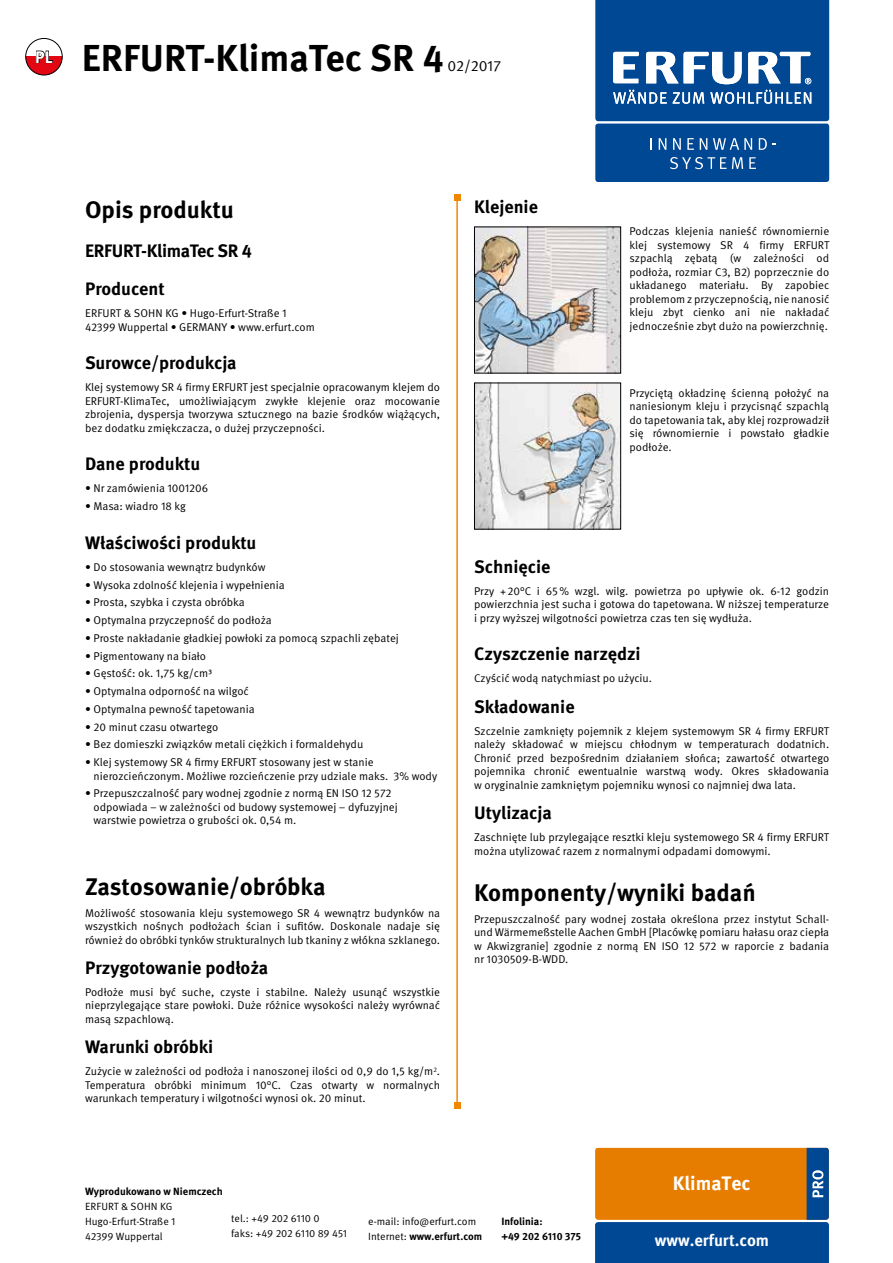
<style>
.page{position:relative;width:893px;height:1263px;background:#fff}
.page>*{position:absolute;margin:0;border:0;box-sizing:border-box;transform-origin:0 0}
.t1{font:700 37.5px "Meta Pro";color:#000}
.t2{font:700 24px "Meta Pro";color:#000}
.t3{font:700 19.5px "Meta Pro";color:#fff}
.t4{font:700 18px/38.5px "Meta Pro";letter-spacing:-.005em;color:#000}
.t5{font:700 16.5px "Meta Pro";color:#fff}
.t6{font:15px "Meta Pro";letter-spacing:-.01em;color:#000}
.t7{font:11.25px/13.5px "Meta Pro";color:#000;text-align:justify}
.t8{font:10.5px/15px "Meta Pro";color:#000}
.t9{font:700 10.5px/15px "Meta Pro";color:#000}
.s1{font-weight:700}
</style>
<div class="page">
<hr style="left:456px;top:197px;width:2px;height:908px;background:#f18700">
<svg style="left:454px;top:194px;width:6px;height:6px"></svg>
<svg style="left:454px;top:1102px;width:6px;height:6px"></svg>
<svg style="left:26px;top:57px;width:36px;height:18px"></svg>
<div style="left:26px;top:38px;width:36px;height:37px;border:1px solid #000;border-radius:50%"></div>
<svg style="left:36px;top:50px;width:17px;height:13px"></svg>
<svg style="left:595px;top:1147px;width:234px;height:116px;background:#8c6c43"></svg>
<svg style="left:595px;top:0;width:234px;height:121px;background:#2864a4"></svg>
<div style="left:595px;top:124px;width:234px;height:58px;background:#004894;border-radius:3px"></div>
<svg style="left:651px;top:138px;width:1px;height:12px"></svg>
<svg style="left:659px;top:138px;width:7px;height:12px"></svg>
<svg style="left:673px;top:138px;width:8px;height:12px"></svg>
<svg style="left:687px;top:138px;width:7px;height:12px"></svg>
<svg style="left:700px;top:138px;width:7px;height:12px"></svg>
<svg style="left:713px;top:138px;width:39px;height:12px"></svg>
<svg style="left:759px;top:138px;width:17px;height:12px"></svg>
<svg style="left:670px;top:157px;width:73px;height:12px"></svg>
<svg style="left:749px;top:157px;width:7px;height:12px"></svg>
<img style="left:476px;top:229px;width:143px;height:142px">
<div style="left:474px;top:227px;width:147px;height:146px;border:1px solid #000"></div>
<img style="left:476px;top:385px;width:143px;height:142px">
<div style="left:474px;top:383px;width:147px;height:146px;border:1px solid #000"></div>
<h3 class="t5" style="left:35px;top:44px;width:19px">PL</h3>
<h1 class="t1" style="left:82px;top:28px;width:364px">ERFURT-KlimaTec SR 4</h1>
<h3 class="t6" style="left:448px;top:54px;width:55px">02/2017</h3>
<h2 class="t2" style="left:85px;top:191px;width:150px">Opis produktu</h2>
<h3 class="t4" style="left:85px;top:230px;width:169px">ERFURT-KlimaTec SR 4<br>Producent</h3>
<p class="t7" style="left:85px;top:306px;width:231px">ERFURT &amp; SOHN KG • Hugo-Erfurt-Straße 1<br>42399 Wuppertal • GERMANY • www.erfurt.com</p>
<h3 class="t4" style="left:85px;top:343px;width:153px">Surowce/produkcja</h3>
<p class="t7" style="left:85px;top:380px;width:357px">Klej systemowy SR 4 firmy ERFURT jest specjalnie opracowanym klejem do ERFURT-KlimaTec, umożliwiającym zwykłe klejenie oraz mocowanie zbrojenia, dyspersja tworzywa sztucznego na bazie środków wiążących, bez dodatku zmiękczacza, o dużej przyczepności.</p>
<h3 class="t4" style="left:85px;top:444px;width:117px">Dane produktu</h3>
<p class="t7" style="left:85px;top:481px;width:125px">• Nr zamówienia 1001206</p>
<p class="t7" style="left:85px;top:499px;width:102px">• Masa: wiadro 18 kg</p>
<h3 class="t4" style="left:85px;top:522px;width:173px">Właściwości produktu</h3>
<p class="t7" style="left:85px;top:559px;width:182px">• Do stosowania wewnątrz budynków</p>
<p class="t7" style="left:85px;top:577px;width:201px">• Wysoka zdolność klejenia i wypełnienia</p>
<p class="t7" style="left:85px;top:595px;width:161px">• Prosta, szybka i czysta obróbka</p>
<p class="t7" style="left:85px;top:613px;width:188px">• Optymalna przyczepność do podłoża</p>
<p class="t7" style="left:85px;top:630px;width:315px">• Proste nakładanie gładkiej powłoki za pomocą szpachli zębatej</p>
<p class="t7" style="left:85px;top:648px;width:123px">• Pigmentowany na biało</p>
<p class="t7" style="left:85px;top:666px;width:129px">• Gęstość: ok. 1,75 kg/cm³</p>
<p class="t7" style="left:85px;top:684px;width:165px">• Optymalna odporność na wilgoć</p>
<p class="t7" style="left:85px;top:701px;width:171px">• Optymalna pewność tapetowania</p>
<p class="t7" style="left:85px;top:719px;width:135px">• 20 minut czasu otwartego</p>
<p class="t7" style="left:85px;top:737px;width:280px">• Bez domieszki związków metali ciężkich i formaldehydu</p>
<p class="t7" style="left:94px;top:755px;width:345px;text-indent:-9px">• Klej systemowy SR 4 firmy ERFURT stosowany jest w stanie nierozcieńczonym. Możliwe rozcieńczenie przy udziale maks. 3% wody</p>
<p class="t7" style="left:94px;top:786px;width:306px;text-align:left;text-indent:-9px">• Przepuszczalność pary wodnej zgodnie z normą EN ISO 12 572 odpowiada – w zależności od budowy systemowej – dyfuzyjnej warstwie powietrza o grubości ok. 0,54 m.</p>
<h2 class="t2" style="left:85px;top:868px;width:242px">Zastosowanie/obróbka</h2>
<p class="t7" style="left:85px;top:905px;width:357px">Możliwość stosowania kleju systemowego SR 4 wewnątrz budynków na wszystkich nośnych podłożach ścian i sufitów. Doskonale nadaje się również do obróbki tynków strukturalnych lub tkaniny z włókna szklanego.</p>
<h3 class="t4" style="left:85px;top:947px;width:185px">Przygotowanie podłoża</h3>
<p class="t7" style="left:85px;top:984px;width:357px">Podłoże musi być suche, czyste i stabilne. Należy usunąć wszystkie nieprzylegające stare powłoki. Duże różnice wysokości należy wyrównać masą szpachlową.</p>
<h3 class="t4" style="left:85px;top:1027px;width:130px">Warunki obróbki</h3>
<p class="t7" style="left:85px;top:1064px;width:357px">Zużycie w zależności od podłoża i nanoszonej ilości od 0,9 do 1,5 kg/m<sup>2</sup>.<br>Temperatura obróbki minimum 10°C. Czas otwarty w normalnych warunkach temperatury i wilgotności wynosi ok. 20 minut.</p>
<h3 class="t4" style="left:474px;top:187px;width:65px">Klejenie</h3>
<p class="t7" style="left:630px;top:224px;width:201px">Podczas klejenia nanieść równomiernie klej systemowy SR 4 firmy ERFURT szpachlą zębatą (w zależności od podłoża, rozmiar C3, B2) poprzecznie do układanego materiału. By zapobiec problemom z przyczepnością, nie nanosić kleju zbyt cienko ani nie nakładać jednocześnie zbyt dużo na powierzchnię.</p>
<p class="t7" style="left:630px;top:385px;width:201px">Przyciętą okładzinę ścienną położyć na naniesionym kleju i przycisnąć szpachlą do tapetowania tak, aby klej rozprowadził się równomiernie i powstało gładkie podłoże.</p>
<h3 class="t4" style="left:474px;top:546px;width:78px">Schnięcie</h3>
<p class="t7" style="left:474px;top:583px;width:357px">Przy +20°C i 65% wzgl. wilg. powietrza po upływie ok. 6-12 godzin powierzchnia jest sucha i gotowa do tapetowana. W niższej temperaturze i przy wyższej wilgotności powietrza czas ten się wydłuża.</p>
<h3 class="t4" style="left:474px;top:634px;width:168px">Czyszczenie narzędzi</h3>
<p class="t7" style="left:474px;top:671px;width:179px">Czyścić wodą natychmiast po użyciu.</p>
<h3 class="t4" style="left:474px;top:686px;width:102px">Składowanie</h3>
<p class="t7" style="left:474px;top:723px;width:357px">Szczelnie zamknięty pojemnik z klejem systemowym SR 4 firmy ERFURT należy składować w miejscu chłodnym w temperaturach dodatnich.<br>Chronić przed bezpośrednim działaniem słońca; zawartość otwartego pojemnika chronić ewentualnie warstwą wody. Okres składowania w oryginalnie zamkniętym pojemniku wynosi co najmniej dwa lata.</p>
<h3 class="t4" style="left:474px;top:793px;width:79px">Utylizacja</h3>
<p class="t7" style="left:474px;top:830px;width:357px">Zaschnięte lub przylegające resztki kleju systemowego SR 4 firmy ERFURT można utylizować razem z normalnymi odpadami domowymi.</p>
<h2 class="t2" style="left:474px;top:874px;width:283px">Komponenty/wyniki badań</h2>
<p class="t7" style="left:474px;top:911px;width:357px">Przepuszczalność pary wodnej została określona przez instytut Schall&shy;und Wärmemeßstelle Aachen GmbH [Placówkę pomiaru hałasu oraz ciepła w Akwizgranie] zgodnie z normą EN ISO 12 572 w raporcie z badania nr 1030509-B-WDD.</p>
<p class="t9" style="left:85px;top:1183px;width:139px">Wyprodukowano w Niemczech</p>
<p class="t8" style="left:85px;top:1198px;width:92px">ERFURT &amp; SOHN KG<br>Hugo-Erfurt-Straße 1<br>42399 Wuppertal</p>
<p class="t8" style="left:231px;top:1211px;width:117px">tel.: +49 202 6110 0<br>faks: +49 202 6110 89 451</p>
<p class="t8" style="left:368px;top:1213px;width:115px">e-mail: info@erfurt.com<br>Internet: <span class="s1">www.erfurt.com</span></p>
<p class="t9" style="left:501px;top:1213px;width:81px">Infolinia:<br>+49 202 6110 375</p>
<h3 class="t3" style="left:673px;top:1168px;width:79px">KlimaTec</h3>
<h3 class="t5" style="left:655px;top:1227px;width:116px">www.erfurt.com</h3>
</div>
